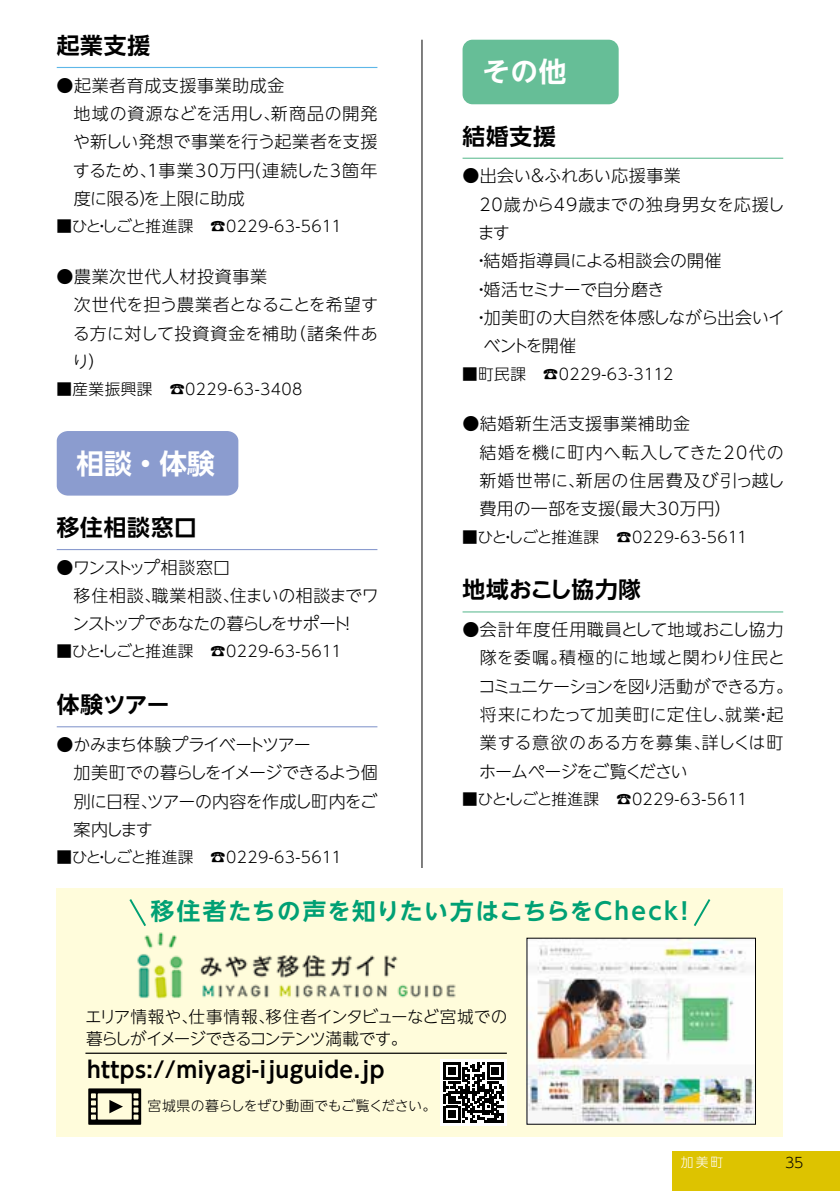
<style>
.page{position:relative;width:840px;height:1191px;background:#fff}
.page>*{position:absolute;margin:0;border:0;box-sizing:border-box;transform-origin:0 0}
.t1{font:700 27.6px "UD Shin Go NT Pro De";letter-spacing:.01em;color:#fff}
.t2{font:700 23.6px "UD Shin Go NT Pro De";letter-spacing:.05em;color:#00a074}
.t3{font:700 22.6px "UD Shin Go NT Pro De";letter-spacing:.035em;color:#000}
.t4{font:700 22.6px "UD Shin Go NT Pro De";letter-spacing:.01em;color:#000}
.t5{font:700 22px "UD Shin Go NT Pro De";letter-spacing:.02em;color:#000}
.t6{font:300 17px/28.4px "UD Shin Go NT Pro";letter-spacing:.03em;color:#000}
.t7{font:300 17px/28.4px "UD Shin Go NT Pro";letter-spacing:.005em;color:#000}
.t8{font:300 17px/28.4px "UD Shin Go NT Pro";letter-spacing:-.055em;color:#000}
.t9{font:300 17px/28.4px "UD Shin Go NT Pro";letter-spacing:-.05em;color:#000}
.t10{font:300 17px "UD Shin Go NT Pro";letter-spacing:.04em;color:#000}
.t11{font:300 17px "UD Shin Go NT Pro";letter-spacing:-.035em;color:#000}
.t12{font:300 16.6px/21.4px "UD Shin Go NT Pro";letter-spacing:-.065em;color:#000}
.t13{font:300 15.6px "UD Shin Go NT Pro";letter-spacing:.02em;color:#000}
.t14{font:300 14.2px "UD Shin Go NT Pro";color:#000}
.t15{font:300 13.8px "UD Shin Go NT Pro";letter-spacing:-.02em;color:#000}
.t16{font:300 12.8px "UD Shin Go NT Pro";color:#fff}
</style>
<div class="page">
<div style="left:671px;top:1151px;width:168px;height:40px;background:#ddc300"></div>
<hr style="left:421px;top:40px;width:1px;height:1094px;background:#000">
<hr style="left:462px;top:158px;width:320px;height:1px;background:#66be97">
<hr style="left:462px;top:611px;width:320px;height:1px;background:#66be97">
<div style="left:462px;top:40px;width:156px;height:64px;background:#66be97;border-radius:10px"></div>
<hr style="left:57px;top:67px;width:320px;height:1px;background:#5eb7e8">
<hr style="left:57px;top:549px;width:320px;height:1px;background:#8b9ccf">
<hr style="left:57px;top:726px;width:320px;height:1px;background:#8b9ccf">
<div style="left:57px;top:431px;width:181px;height:64px;background:#8b9ccf"></div>
<div style="left:57px;top:888px;width:725px;height:248px;background:#fffcdb"></div>
<img style="left:137px;top:932px;width:319px;height:67px">
<img style="left:528px;top:939px;width:225px;height:183px">
<svg style="left:88px;top:1088px;width:53px;height:36px"></svg>
<hr style="left:85px;top:1052px;width:421px;height:1px;background:#000">
<svg style="left:129px;top:899px;width:17px;height:27px"></svg>
<svg style="left:693px;top:899px;width:18px;height:27px"></svg>
<div style="left:440px;top:1059px;width:66px;height:66px;background:linear-gradient(to right,#fff,#fff)"></div>
<svg style="left:443px;top:1062px;width:60px;height:60px;background:#595959"></svg>
<div style="left:415px;top:868px;width:14px;height:20px;background:#fff"></div>
<h3 class="t3" style="left:57px;top:27px;width:95px">起業支援</h3>
<p class="t6" style="left:73px;top:70px;width:306px;text-indent:-16px">●起業者育成支援事業助成金<br>地域の資源などを活用し、新商品の開発や新しい発想で事業を行う起業者を支援するため、1事業30万円（連続した3箇年度に限る）を上限に助成</p>
<p class="t13" style="left:56px;top:213px;width:286px">■ひと・しごと推進課　☎0229-63-5611</p>
<p class="t6" style="left:72px;top:262px;width:307px;text-indent:-16px">●農業次世代人材投資事業<br>次世代を担う農業者となることを希望する方に対して投資資金を補助（諸条件あり）</p>
<p class="t13" style="left:56px;top:376px;width:247px">■産業振興課　☎0229-63-3408</p>
<h1 class="t1" style="left:77px;top:441px;width:140px">相談・体験</h1>
<h3 class="t3" style="left:57px;top:509px;width:142px">移住相談窓口</h3>
<p class="t9" style="left:72px;top:552px;width:308px;text-indent:-16px">●ワンストップ相談窓口<br>移住相談、職業相談、住まいの相談までワンストップであなたの暮らしをサポート！</p>
<p class="t13" style="left:56px;top:639px;width:286px">■ひと・しごと推進課　☎0229-63-5611</p>
<h3 class="t3" style="left:57px;top:686px;width:114px">体験ツアー</h3>
<p class="t8" style="left:74px;top:729px;width:305px;text-indent:-17px">●かみまち体験プライベートツアー<br>加美町での暮らしをイメージできるよう個別に日程、ツアーの内容を作成し町内をご案内します</p>
<p class="t13" style="left:56px;top:844px;width:286px">■ひと・しごと推進課　☎0229-63-5611</p>
<h1 class="t1" style="left:482px;top:50px;width:85px">その他</h1>
<h3 class="t3" style="left:462px;top:118px;width:95px">結婚支援</h3>
<p class="t7" style="left:462px;top:161px;width:220px">●出会い&amp;ふれあい応援事業</p>
<p class="t10" style="left:479px;top:190px;width:306px">20歳から49歳までの独身男女を応援し</p>
<p class="t7" style="left:477px;top:218px;width:34px">ます</p>
<p class="t7" style="left:472px;top:246px;width:250px">・結婚指導員による相談会の開催</p>
<p class="t11" style="left:472px;top:275px;width:193px">・婚活セミナーで自分磨き</p>
<p class="t7" style="left:472px;top:303px;width:313px">・加美町の大自然を体感しながら出会いイ</p>
<p class="t7" style="left:483px;top:331px;width:94px">ベントを開催</p>
<p class="t13" style="left:462px;top:361px;width:213px">■町民課　☎0229-63-3112</p>
<p class="t6" style="left:479px;top:409px;width:306px;text-indent:-17px">●結婚新生活支援事業補助金<br>結婚を機に町内へ転入してきた20代の新婚世帯に、新居の住居費及び引っ越し費用の一部を支援（最大30万円）</p>
<p class="t13" style="left:462px;top:524px;width:286px">■ひと・しごと推進課　☎0229-63-5611</p>
<h3 class="t4" style="left:462px;top:571px;width:180px">地域おこし協力隊</h3>
<p class="t7" style="left:478px;top:614px;width:316px;text-indent:-16px">●会計年度任用職員として地域おこし協力隊を委嘱。積極的に地域と関わり住民とコミュニケーションを図り活動ができる方。将来にわたって加美町に定住し、就業・起業する意欲のある方を募集、詳しくは町ホームページをご覧ください</p>
<p class="t13" style="left:462px;top:786px;width:286px">■ひと・しごと推進課　☎0229-63-5611</p>
<h2 class="t2" style="left:151px;top:891px;width:538px">移住者たちの声を知りたい方はこちらをCheck!</h2>
<p class="t12" style="left:85px;top:1005px;width:423px">エリア情報や、仕事情報、移住者インタビューなど宮城での暮らしがイメージできるコンテンツ満載です。</p>
<p class="t5" style="left:87px;top:1052px;width:299px">https://miyagi-ijuguide.jp</p>
<p class="t15" style="left:147px;top:1095px;width:290px">宮城県の暮らしをぜひ動画でもご覧ください。</p>
<p class="t16" style="left:680px;top:1151px;width:44px">加美町</p>
<p class="t14" style="left:784px;top:1150px;width:20px">35</p>
</div>
